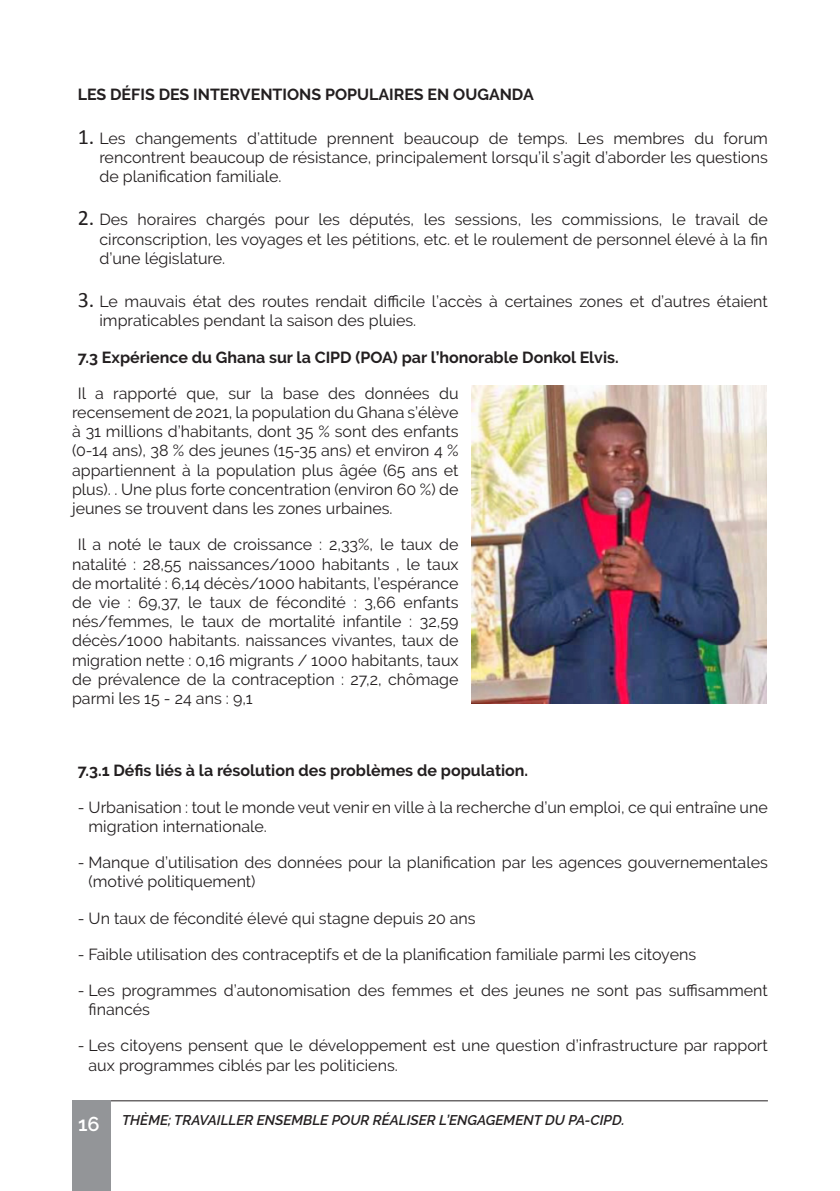
<style>
.page{position:relative;width:840px;height:1191px;background:#fff}
.page>*{position:absolute;margin:0;border:0;box-sizing:border-box;transform-origin:0 0}
.t1{font:16px/19.2px "Raleway";color:#231f20}
.t2{font:700 16px "Raleway";color:#231f20}
.t3{font:italic 600 14px "Raleway";color:#231f20}
.s1{font-family:"Calibri";font-size:22px}
.s2{font-style:normal;font-size:20px;color:#fff}
</style>
<div class="page">
<hr style="left:72px;top:1100px;width:695px;height:1px;background:#231f20">
<div style="left:72px;top:1100px;width:39px;height:91px;background:#939598"></div>
<img style="left:471px;top:386px;width:295px;height:317px">
<p class="t2" style="left:78px;top:85px;width:457px">LES DÉFIS DES INTERVENTIONS POPULAIRES EN OUGANDA</p>
<p class="t1" style="left:99px;top:128px;width:669px;text-align:justify;text-indent:-22px"><span class="s1">1.</span> Les changements d’attitude prennent beaucoup de temps. Les membres du forum rencontrent beaucoup de résistance, principalement lorsqu’il s’agit d’aborder les questions de planification familiale.</p>
<p class="t1" style="left:99px;top:210px;width:669px;text-align:justify;text-indent:-22px"><span class="s1">2.</span> Des horaires chargés pour les députés, les sessions, les commissions, le travail de circonscription, les voyages et les pétitions, etc. et le roulement de personnel élevé à la fin d’une législature.</p>
<p class="t1" style="left:99px;top:292px;width:669px;text-indent:-22px"><span class="s1">3.</span> Le mauvais état des routes rendait difficile l’accès à certaines zones et d’autres étaient impraticables pendant la saison des pluies.</p>
<p class="t2" style="left:78px;top:348px;width:542px">7.3 Expérience du Ghana sur la CIPD (POA) par l’honorable Donkol Elvis.</p>
<p class="t1" style="left:72px;top:383px;width:388px;text-align:justify;text-indent:6px">Il a rapporté que, sur la base des données du recensement de 2021, la population du Ghana s’élève à 31 millions d’habitants, dont 35 % sont des enfants (0-14 ans), 38 % des jeunes (15-35 ans) et environ 4 % appartiennent à la population plus âgée (65 ans et plus). . Une plus forte concentration (environ 60 %) de jeunes se trouvent dans les zones urbaines.</p>
<p class="t1" style="left:72px;top:535px;width:388px;text-align:justify;text-indent:6px">Il a noté le taux de croissance : 2,33%, le taux de natalité : 28,55 naissances/1000 habitants , le taux de mortalité : 6,14 décès/1000 habitants, l’espérance de vie : 69,37, le taux de fécondité : 3,66 enfants nés/femmes, le taux de mortalité infantile : 32,59 décès/1000 habitants. naissances vivantes, taux de migration nette : 0,16 migrants / 1000 habitants, taux de prévalence de la contraception : 27,2, chômage parmi les 15 - 24 ans : 9,1</p>
<p class="t2" style="left:78px;top:761px;width:451px">7.3.1 Défis liés à la résolution des problèmes de population.</p>
<p class="t1" style="left:88px;top:797px;width:680px;text-indent:-11px">- Urbanisation : tout le monde veut venir en ville à la recherche d’un emploi, ce qui entraîne une migration internationale.</p>
<p class="t1" style="left:88px;top:852px;width:680px;text-indent:-11px">- Manque d’utilisation des données pour la planification par les agences gouvernementales (motivé politiquement)</p>
<p class="t1" style="left:78px;top:908px;width:399px">- Un taux de fécondité élevé qui stagne depuis 20 ans</p>
<p class="t1" style="left:78px;top:944px;width:619px">- Faible utilisation des contraceptifs et de la planification familiale parmi les citoyens</p>
<p class="t1" style="left:88px;top:980px;width:680px;text-indent:-11px">- Les programmes d’autonomisation des femmes et des jeunes ne sont pas suffisamment financés</p>
<p class="t1" style="left:88px;top:1036px;width:680px;text-indent:-11px">- Les citoyens pensent que le développement est une question d’infrastructure par rapport aux programmes ciblés par les politiciens.</p>
<p class="t3" style="left:78px;top:1112px;width:548px"><span class="s2">16</span> THÈME; TRAVAILLER ENSEMBLE POUR RÉALISER L’ENGAGEMENT DU PA-CIPD.</p>
</div>
